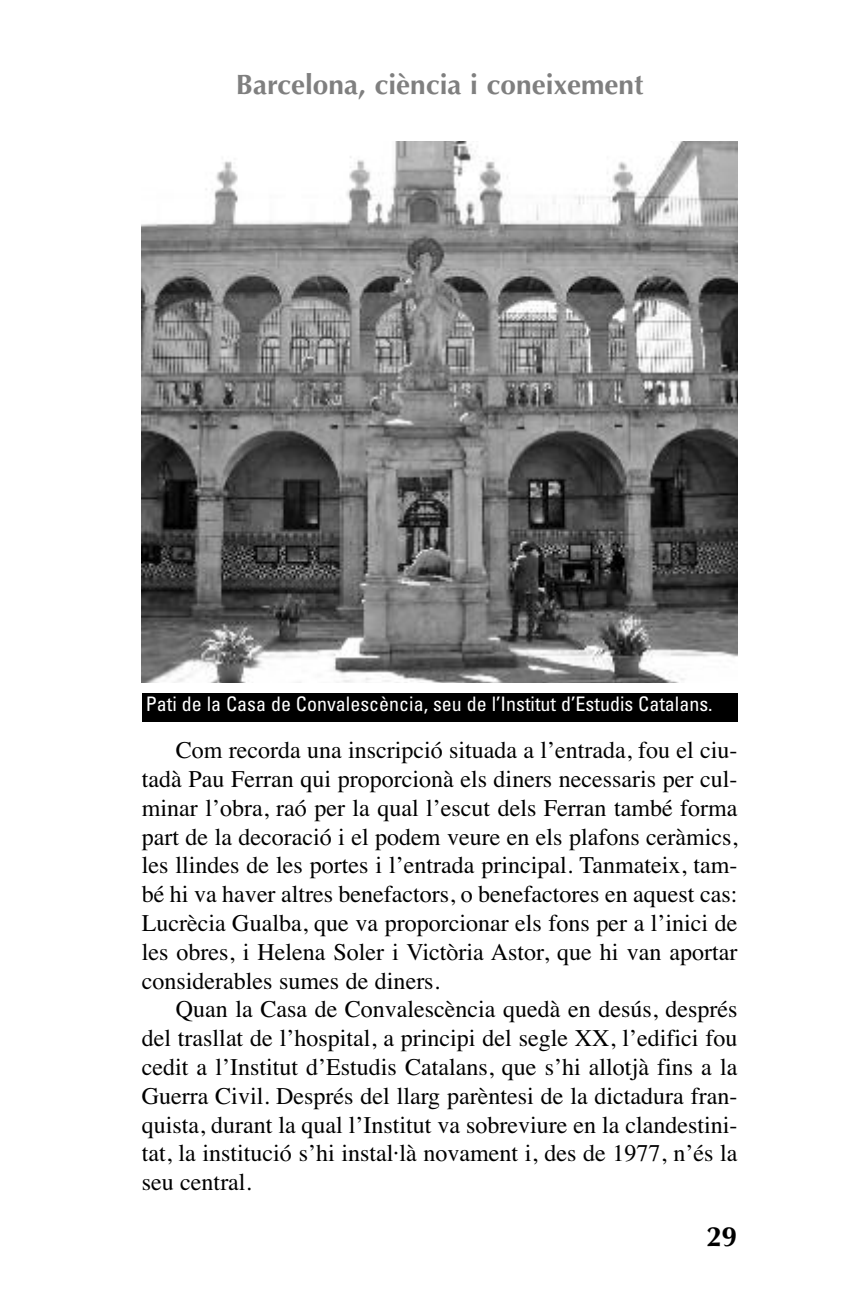
<style>
.page{position:relative;width:851px;height:1304px;background:#fff}
.page>*{position:absolute;margin:0;border:0;box-sizing:border-box;transform-origin:0 0}
.t1{font:700 28px "Optima";color:#7f7f7f}
.t2{font:700 28px "Optima";color:#000}
.t3{font:24px/28.8px "Times";color:#000;text-align:justify}
.t4{font:condensed 20px "Univers";color:#fff}
</style>
<div class="page">
<img style="left:142px;top:142px;width:595px;height:540px">
<div style="left:142px;top:693px;width:595px;height:29px;background:#000"></div>
<p class="t1" style="left:236px;top:73px;width:409px">Barcelona, ciència i coneixement</p>
<p class="t4" style="left:146px;top:697px;width:568px">Pati de la Casa de Convalescència, seu de l’Institut d’Estudis Catalans.</p>
<p class="t3" style="left:142px;top:736px;width:597px;text-indent:34px">Com recorda una inscripció situada a l’entrada, fou el ciu&shy;tadà Pau Ferran qui proporcionà els diners necessaris per cul&shy;minar l’obra, raó per la qual l’escut dels Ferran també forma part de la decoració i el podem veure en els plafons ceràmics, les llindes de les portes i l’entrada principal. Tanmateix, tam&shy;bé hi va haver altres benefactors, o benefactores en aquest cas:<br>Lucrècia Gualba, que va proporcionar els fons per a l’inici de les obres, i Helena Soler i Victòria Astor, que hi van aportar considerables sumes de diners.</p>
<p class="t3" style="left:142px;top:995px;width:597px;text-indent:34px">Quan la Casa de Convalescència quedà en desús, després del trasllat de l’hospital, a principi del segle XX, l’edifici fou cedit a l’Institut d’Estudis Catalans, que s’hi allotjà fins a la Guerra Civil. Després del llarg parèntesi de la dictadura fran&shy;quista, durant la qual l’Institut va sobreviure en la clandestini&shy;tat, la institució s’hi instal·là novament i, des de 1977, n’és la seu central.</p>
<p class="t2" style="left:706px;top:1225px;width:33px">29</p>
</div>
